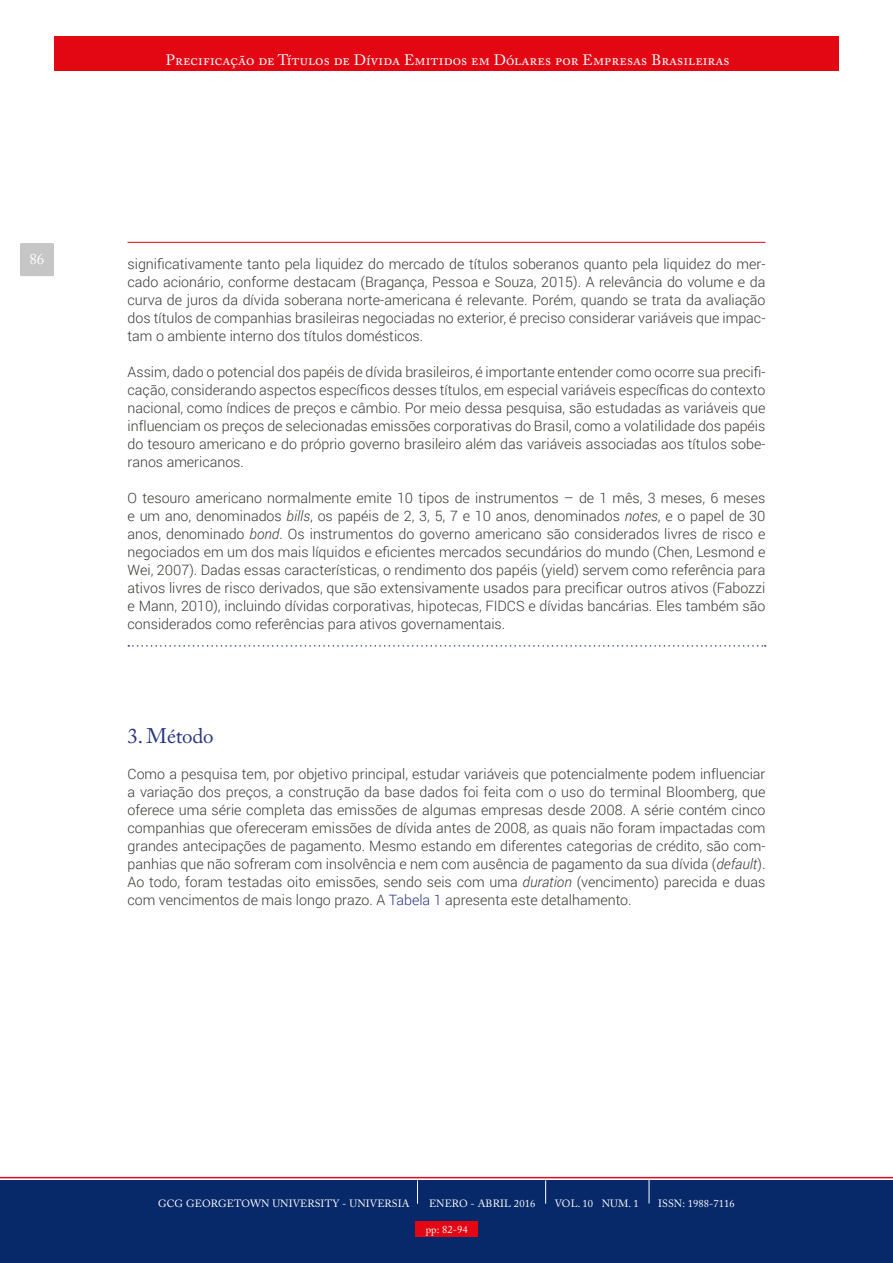
<style>
.page{position:relative;width:893px;height:1263px;background:#fff}
.page>*{position:absolute;margin:0;border:0;box-sizing:border-box;transform-origin:0 0}
.t1{font:21px "Adobe Caslon Pro";color:#283583}
.t2{font:15px "Adobe Caslon Pro";letter-spacing:.005em;color:#fff}
.t3{font:300 14.25px/18px "Roboto";color:#3a3835;text-align:justify}
.t4{font:10.5px "Adobe Caslon Pro";letter-spacing:.01em;color:#fff}
.s1{font-style:italic}
.s2{color:#283583}
</style>
<div class="page">
<div style="left:54px;top:37px;width:785px;height:34px;background:#e30613"></div>
<div style="left:0;top:1180px;width:893px;height:83px;background:#082969"></div>
<svg style="left:0;top:1177px;width:893px;height:27px"></svg>
<div style="left:415px;top:1221px;width:63px;height:16px;background:#e30613"></div>
<div style="left:20px;top:243px;width:34px;height:33px;background:#c6c6c6;border-radius:2px"></div>
<hr style="left:128px;top:242px;width:637px;height:1px;background:#e30613">
<svg style="left:128px;top:645px;width:638px;height:2px"></svg>
<p class="t2" style="left:166px;top:51px;width:565px">Precificação de Títulos de Dívida Emitidos em Dólares por Empresas Brasileiras</p>
<p class="t2" style="left:29px;top:250px;width:16px">86</p>
<p class="t3" style="left:128px;top:254px;width:639px">significativamente tanto pela liquidez do mercado de títulos soberanos quanto pela liquidez do mer&shy;cado acionário, conforme destacam (Bragança, Pessoa e Souza, 2015). A relevância do volume e da curva de juros da dívida soberana norte-americana é relevante. Porém, quando se trata da avaliação dos títulos de companhias brasileiras negociadas no exterior, é preciso considerar variáveis que impac&shy;tam o ambiente interno dos títulos domésticos.</p>
<p class="t3" style="left:128px;top:362px;width:639px">Assim, dado o potencial dos papéis de dívida brasileiros, é importante entender como ocorre sua precifi&shy;cação, considerando aspectos específicos desses títulos, em especial variáveis específicas do contexto nacional, como índices de preços e câmbio. Por meio dessa pesquisa, são estudadas as variáveis que influenciam os preços de selecionadas emissões corporativas do Brasil, como a volatilidade dos papéis do tesouro americano e do próprio governo brasileiro além das variáveis associadas aos títulos sobe&shy;ranos americanos.</p>
<p class="t3" style="left:128px;top:488px;width:639px">O tesouro americano normalmente emite 10 tipos de instrumentos – de 1 mês, 3 meses, 6 meses e um ano, denominados <span class="s1">bills</span>, os papéis de 2, 3, 5, 7 e 10 anos, denominados <span class="s1">notes</span>, e o papel de 30 anos, denominado <span class="s1">bond</span>. Os instrumentos do governo americano são considerados livres de risco e negociados em um dos mais líquidos e eficientes mercados secundários do mundo (Chen, Lesmond e Wei, 2007). Dadas essas características, o rendimento dos papéis (yield) servem como referência para ativos livres de risco derivados, que são extensivamente usados para precificar outros ativos (Fabozzi e Mann, 2010), incluindo dívidas corporativas, hipotecas, FIDCS e dívidas bancárias. Eles também são considerados como referências para ativos governamentais.</p>
<h1 class="t1" style="left:128px;top:723px;width:88px">3. Método</h1>
<p class="t3" style="left:128px;top:764px;width:639px">Como a pesquisa tem, por objetivo principal, estudar variáveis que potencialmente podem influenciar a variação dos preços, a construção da base dados foi feita com o uso do terminal Bloomberg, que oferece uma série completa das emissões de algumas empresas desde 2008. A série contém cinco companhias que ofereceram emissões de dívida antes de 2008, as quais não foram impactadas com grandes antecipações de pagamento. Mesmo estando em diferentes categorias de crédito, são com&shy;panhias que não sofreram com insolvência e nem com ausência de pagamento da sua dívida (<span class="s1">default</span>).<br>Ao todo, foram testadas oito emissões, sendo seis com uma <span class="s1">duration</span> (vencimento) parecida e duas com vencimentos de mais longo prazo. A <span class="s2">Tabela 1</span> apresenta este detalhamento.</p>
<p class="t4" style="left:158px;top:1197px;width:253px">GCG GEORGETOWN UNIVERSITY - UNIVERSIA</p>
<p class="t4" style="left:429px;top:1197px;width:108px">ENERO - ABRIL 2016</p>
<p class="t4" style="left:555px;top:1197px;width:85px">VOL. 10 NUM. 1</p>
<p class="t4" style="left:658px;top:1197px;width:78px">ISSN: 1988-7116</p>
<p class="t4" style="left:426px;top:1223px;width:43px">pp: 82-94</p>
</div>
